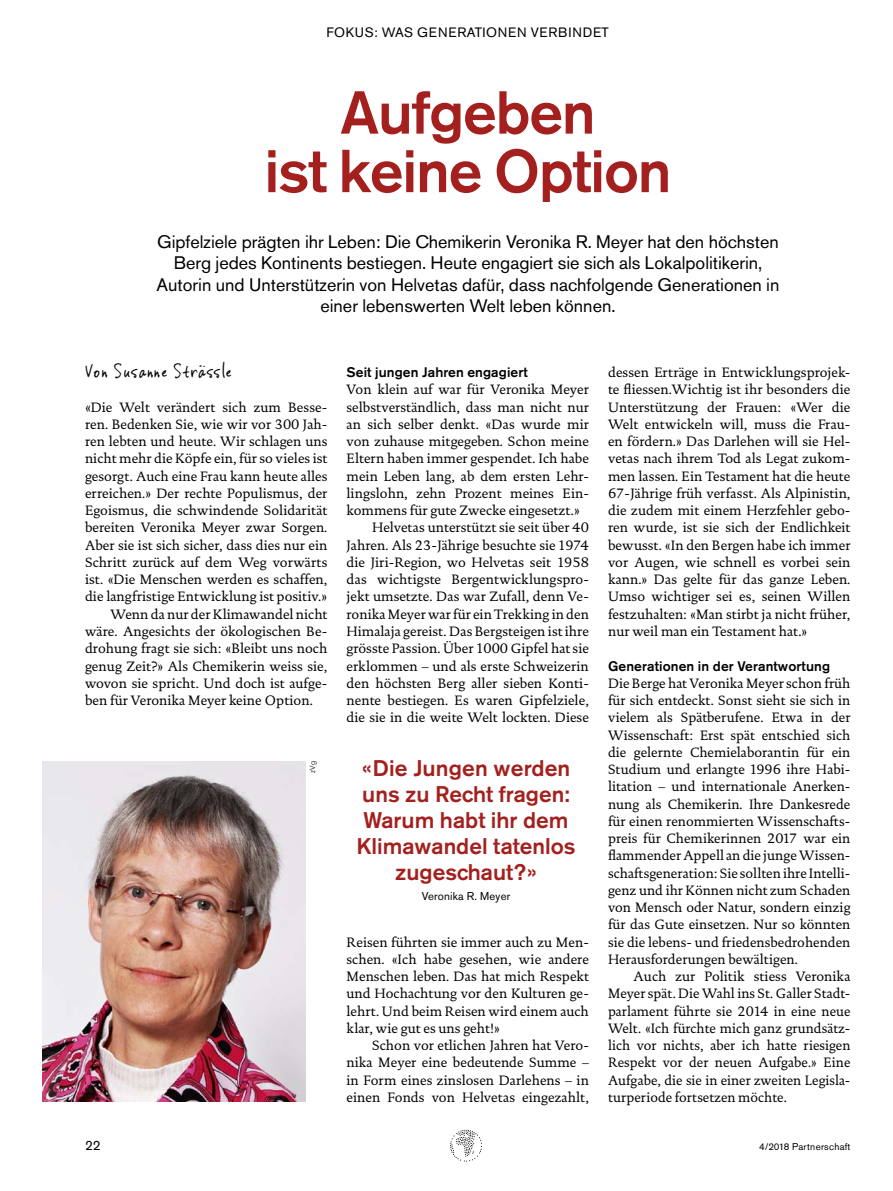
<style>
.page{position:relative;width:893px;height:1191px;background:#fff}
.page>*{position:absolute;margin:0;border:0;box-sizing:border-box;transform-origin:0 0}
.t1{font:500 60px/58.5px "Akzidenz Grotesk BE";letter-spacing:-.02em;color:#a4201e;text-align:center}
.t2{font:500 22.5px/25.8px "Akzidenz Grotesk BE";color:#a4201e;text-align:center}
.t3{font:21px "Vinc Hand";color:#000}
.t4{font:18px/21.5px "Akzidenz Grotesk BE";color:#000;text-align:center}
.t5{font:13.8px/17.2px "DTL Documenta TOT";color:#000;text-align:justify}
.t6{font:500 13.8px "Akzidenz Grotesk BE";letter-spacing:.01em;color:#000}
.t7{font:13.5px "Akzidenz Grotesk BE";letter-spacing:.045em;color:#000}
.t8{font:11.25px "Akzidenz Grotesk BE";letter-spacing:.015em;color:#000}
.t9{font:9.75px "Akzidenz Grotesk BE";letter-spacing:.02em;color:#000}
.t10{font:300 7.5px "Akzidenz Grotesk BE";color:#000}
</style>
<div class="page">
<svg style="left:450px;top:1129px;width:32px;height:32px"></svg>
<img style="left:43px;top:761px;width:262px;height:340px">
<p class="t7" style="left:327px;top:25px;width:284px">FOKUS: WAS GENERATIONEN VERBINDET</p>
<h1 class="t1" style="left:264px;top:83px;width:409px">Aufgeben<br>ist keine Option</h1>
<p class="t4" style="left:157px;top:231px;width:624px">Gipfelziele prägten ihr Leben: Die Chemikerin Veronika R. Meyer hat den höchsten Berg jedes Kontinents bestiegen. Heute engagiert sie sich als Lokalpolitikerin, Autorin und Unterstützerin von Helvetas dafür, dass nachfolgende Generationen in einer lebenswerten Welt leben können.</p>
<h3 class="t3" style="left:85px;top:357px;width:149px">Von Susanne Strässle</h3>
<p class="t5" style="left:85px;top:398px;width:244px">«Die Welt verändert sich zum Besse-</p>
<p class="t5" style="left:85px;top:415px;width:244px">ren. Bedenken Sie, wie wir vor 300 Jah-</p>
<p class="t5" style="left:85px;top:433px;width:244px">ren lebten und heute. Wir schlagen uns</p>
<p class="t5" style="left:85px;top:450px;width:244px">nicht mehr die Köpfe ein, für so vieles ist</p>
<p class="t5" style="left:85px;top:467px;width:244px">gesorgt. Auch eine Frau kann heute alles</p>
<p class="t5" style="left:85px;top:484px;width:244px">erreichen.» Der rechte Populismus, der</p>
<p class="t5" style="left:85px;top:502px;width:244px">Egoismus, die schwindende Solidarität</p>
<p class="t5" style="left:85px;top:519px;width:244px">bereiten Veronika Meyer zwar Sorgen.</p>
<p class="t5" style="left:85px;top:536px;width:244px">Aber sie ist sich sicher, dass dies nur ein</p>
<p class="t5" style="left:85px;top:553px;width:244px">Schritt zurück auf dem Weg vorwärts</p>
<p class="t5" style="left:85px;top:571px;width:244px">ist. «Die Menschen werden es schaffen,</p>
<p class="t5" style="left:85px;top:588px;width:244px">die langfristige Entwicklung ist positiv.»</p>
<p class="t5" style="left:111px;top:605px;width:218px">Wenn da nur der Klimawandel nicht</p>
<p class="t5" style="left:85px;top:622px;width:244px">wäre. Angesichts der ökologischen Be-</p>
<p class="t5" style="left:85px;top:640px;width:244px">drohung fragt sie sich: «Bleibt uns noch</p>
<p class="t5" style="left:85px;top:657px;width:244px">genug Zeit?» Als Chemikerin weiss sie,</p>
<p class="t5" style="left:85px;top:674px;width:244px">wovon sie spricht. Und doch ist aufge-</p>
<p class="t5" style="left:85px;top:691px;width:229px">ben für Veronika Meyer keine Option.</p>
<p class="t10" style="left:308px;top:773px;width:13px;rotate:-90deg">zVg</p>
<p class="t6" style="left:347px;top:364px;width:183px">Seit jungen Jahren engagiert</p>
<p class="t5" style="left:347px;top:381px;width:244px">Von klein auf war für Veronika Meyer</p>
<p class="t5" style="left:347px;top:398px;width:244px">selbstverständlich, dass man nicht nur</p>
<p class="t5" style="left:347px;top:415px;width:244px">an sich selber denkt. «Das wurde mir</p>
<p class="t5" style="left:347px;top:433px;width:244px">von zuhause mitgegeben. Schon meine</p>
<p class="t5" style="left:347px;top:450px;width:244px">Eltern haben immer gespendet. Ich habe</p>
<p class="t5" style="left:347px;top:467px;width:244px">mein Leben lang, ab dem ersten Lehr-</p>
<p class="t5" style="left:347px;top:484px;width:244px">lingslohn, zehn Prozent meines Ein-</p>
<p class="t5" style="left:347px;top:502px;width:235px">kommens für gute Zwecke eingesetzt.»</p>
<p class="t5" style="left:372px;top:519px;width:218px">Helvetas unterstützt sie seit über 40</p>
<p class="t5" style="left:347px;top:536px;width:244px">Jahren. Als 23-Jährige besuchte sie 1974</p>
<p class="t5" style="left:347px;top:553px;width:244px">die Jiri-Region, wo Helvetas seit 1958</p>
<p class="t5" style="left:347px;top:571px;width:244px">das wichtigste Bergentwicklungspro-</p>
<p class="t5" style="left:347px;top:588px;width:244px">jekt umsetzte. Das war Zufall, denn Ve-</p>
<p class="t5" style="left:347px;top:605px;width:244px">ronika Meyer war für ein Trekking in den</p>
<p class="t5" style="left:347px;top:622px;width:244px">Himalaja gereist. Das Bergsteigen ist ihre</p>
<p class="t5" style="left:347px;top:640px;width:244px">grösste Passion. Über 1000 Gipfel hat sie</p>
<p class="t5" style="left:347px;top:657px;width:244px">erklommen – und als erste Schweizerin</p>
<p class="t5" style="left:347px;top:674px;width:244px">den höchsten Berg aller sieben Konti-</p>
<p class="t5" style="left:347px;top:691px;width:244px">nente bestiegen. Es waren Gipfelziele,</p>
<p class="t5" style="left:347px;top:709px;width:244px">die sie in die weite Welt lockten. Diese</p>
<h2 class="t2" style="left:356px;top:755px;width:221px">«Die Jungen werden uns zu Recht fragen:<br>Warum habt ihr dem<br>Klimawandel tatenlos zugeschaut?»</h2>
<p class="t8" style="left:422px;top:889px;width:90px">Veronika R. Meyer</p>
<p class="t5" style="left:347px;top:933px;width:244px">Reisen führten sie immer auch zu Men&shy;schen. «Ich habe gesehen, wie andere Menschen leben. Das hat mich Respekt und Hochachtung vor den Kulturen ge&shy;lehrt. Und beim Reisen wird einem auch klar, wie gut es uns geht!»</p>
<p class="t5" style="left:347px;top:1036px;width:244px;text-indent:26px">Schon vor etlichen Jahren hat Vero&shy;nika Meyer eine bedeutende Summe – in Form eines zinslosen Darlehens – in einen Fonds von Helvetas eingezahlt,</p>
<p class="t5" style="left:608px;top:364px;width:244px">dessen Erträge in Entwicklungsprojek&shy;te fliessen.Wichtig ist ihr besonders die Unterstützung der Frauen: «Wer die Welt entwickeln will, muss die Frau&shy;en fördern.» Das Darlehen will sie Hel&shy;vetas nach ihrem Tod als Legat zukom&shy;men lassen. Ein Testament hat die heute 67-Jährige früh verfasst. Als Alpinistin, die zudem mit einem Herzfehler gebo&shy;ren wurde, ist sie sich der Endlichkeit bewusst. «In den Bergen habe ich immer vor Augen, wie schnell es vorbei sein kann.» Das gelte für das ganze Leben.<br>Umso wichtiger sei es, seinen Willen festzuhalten: «Man stirbt ja nicht früher, nur weil man ein Testament hat.»</p>
<p class="t6" style="left:608px;top:657px;width:224px">Generationen in der Verantwortung</p>
<p class="t5" style="left:608px;top:674px;width:244px">Die Berge hat Veronika Meyer schon früh für sich entdeckt. Sonst sieht sie sich in vielem als Spätberufene. Etwa in der Wissenschaft: Erst spät entschied sich die gelernte Chemielaborantin für ein Studium und erlangte 1996 ihre Habi&shy;litation – und internationale Anerken&shy;nung als Chemikerin. Ihre Dankesrede für einen renommierten Wissenschafts&shy;preis für Chemikerinnen 2017 war ein flammender Appell an die junge Wissen&shy;schaftsgeneration: Sie sollten ihre Intelli&shy;genz und ihr Können nicht zum Schaden von Mensch oder Natur, sondern einzig für das Gute einsetzen. Nur so könnten sie die lebens- und friedensbedrohenden Herausforderungen bewältigen.</p>
<p class="t5" style="left:608px;top:967px;width:244px;text-indent:26px">Auch zur Politik stiess Veronika Meyer spät. Die Wahl ins St. Galler Stadt&shy;parlament führte sie 2014 in eine neue Welt. «Ich fürchte mich ganz grundsätz&shy;lich vor nichts, aber ich hatte riesigen Respekt vor der neuen Aufgabe.» Eine Aufgabe, die sie in einer zweiten Legisla&shy;turperiode fortsetzen möchte.</p>
<p class="t7" style="left:85px;top:1137px;width:17px">22</p>
<p class="t9" style="left:759px;top:1140px;width:93px">4/2018 Partnerschaft</p>
</div>
